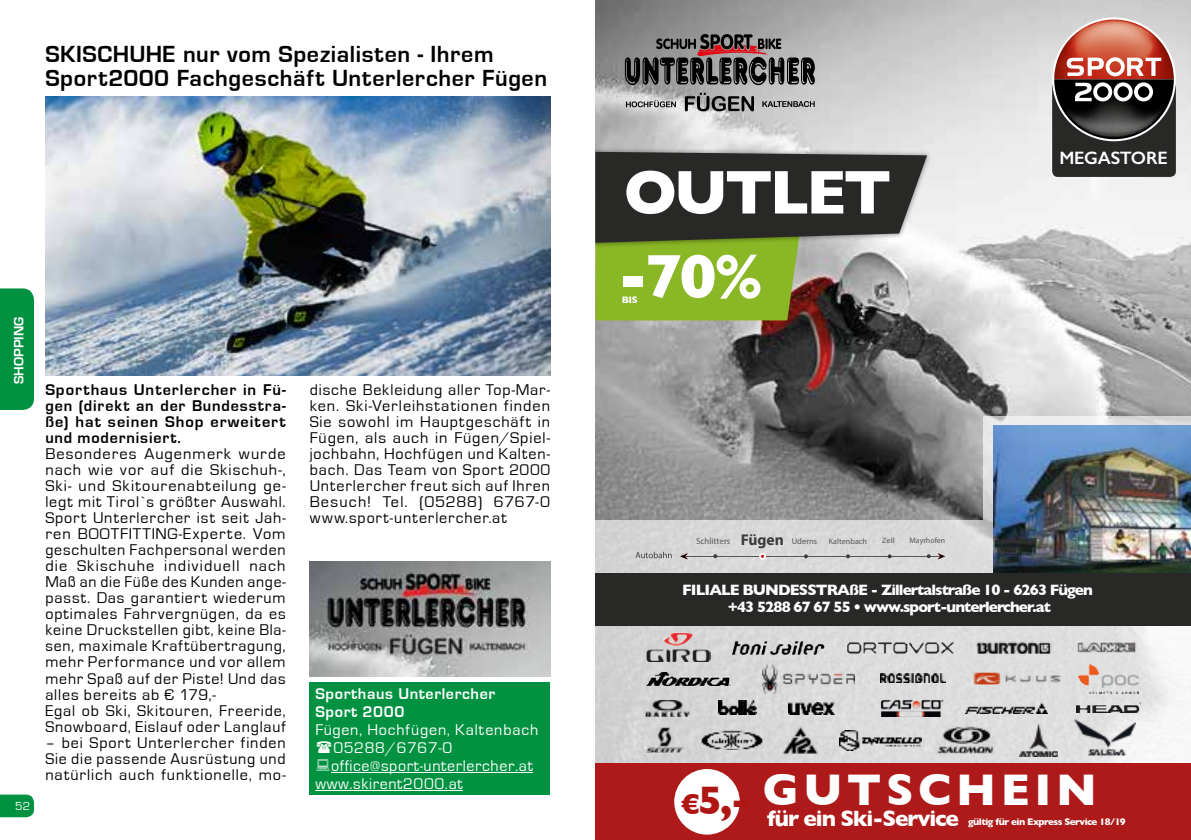
<style>
.page{position:relative;width:1191px;height:840px;background:#fff}
.page>*{position:absolute;margin:0;border:0;box-sizing:border-box;transform-origin:0 0}
.t1{font:700 62.4px/84px "Gill Sans";letter-spacing:-.05em;color:#fff}
.t2{font:700 45.2px "Gill Sans";letter-spacing:.1em;color:#fff}
.t3{font:700 40.6px "Gill Sans";color:#ae1613}
.t4{font:700 24px/24px "Eurostile";letter-spacing:.025em;color:#000}
.t5{font:700 22.6px "Gill Sans";letter-spacing:-.05em;color:#fff}
.t6{font:600 18px "Gill Sans";letter-spacing:-.01em;color:#fff}
.t7{font:16px/16px "Eurostile";letter-spacing:.055em;color:#000;text-align:justify}
.t8{font:700 16px/16px "Eurostile";letter-spacing:.055em;color:#000;text-align:justify}
.t9{font:16px "Eurostile";letter-spacing:.04em;color:#fff}
.t10{font:700 16px/18px "Eurostile";letter-spacing:.04em;color:#fff}
.t11{font:700 15.4px/17.2px "Gill Sans";letter-spacing:-.06em;color:#fff;text-align:center}
.t12{font:700 14px "Eurostile";letter-spacing:.005em;color:#fff}
.t13{font:12px "Eurostile";color:#fff}
.t14{font:700 9.8px "Gill Sans";letter-spacing:-.05em;color:#fff}
.t15{font:700 9.6px "Gill Sans";color:#fff}
.t16{font:9px "Myriad Pro";color:#575756}
.t17{font:8.2px "Myriad Pro";color:#575756}
.t18{font:8px "Myriad Pro";color:#575756}
.t19{font:7.8px "Myriad Pro";color:#575756;scale:1.09 1}
.s1{font-weight:700;font-size:15.6px;color:#3c3c3b}
.s2{font-size:8.6px}
.s3{font-size:29.2px}
</style>
<div class="page">
<div style="left:0;top:288px;width:34px;height:122px;background:#009240"></div>
<svg style="left:0;top:794px;width:34px;height:22px"></svg>
<img style="left:45px;top:96px;width:505px;height:279px">
<img style="left:595px;top:0;width:596px;height:520px">
<svg style="left:595px;top:625px;width:596px;height:138px;background:#d7d7d7"></svg>
<div style="left:595px;top:520px;width:398px;height:62px;background:#d8d8d8"></div>
<svg style="left:983px;top:416px;width:208px;height:104px;background:#e2e2e2"></svg>
<img style="left:993px;top:425px;width:198px;height:147px">
<div style="left:595px;top:145px;width:337px;height:106px;background:#000;opacity:.45"></div>
<svg style="left:595px;top:152px;width:332px;height:168px;background:#616c42"></svg>
<div style="left:595px;top:763px;width:596px;height:76px;background:#ae1919"></div>
<div style="left:595px;top:572px;width:596px;height:53px;background:#282827"></div>
<div style="left:674px;top:768px;width:66px;height:66px;background:#fff;border-radius:50%"></div>
<img style="left:935px;top:726px;width:60px;height:26px">
<img style="left:1075px;top:642px;width:62px;height:9px">
<img style="left:781px;top:726px;width:37px;height:26px">
<img style="left:839px;top:729px;width:82px;height:20px">
<img style="left:1076px;top:702px;width:64px;height:9px">
<img style="left:1019px;top:723px;width:38px;height:32px">
<img style="left:646px;top:671px;width:84px;height:13px">
<img style="left:880px;top:673px;width:65px;height:9px">
<img style="left:966px;top:702px;width:81px;height:11px">
<img style="left:633px;top:727px;width:63px;height:24px">
<img style="left:645px;top:632px;width:65px;height:29px">
<img style="left:699px;top:730px;width:65px;height:19px">
<img style="left:1078px;top:663px;width:60px;height:29px">
<img style="left:879px;top:698px;width:65px;height:18px">
<img style="left:788px;top:702px;width:46px;height:11px">
<img style="left:718px;top:700px;width:38px;height:14px">
<img style="left:643px;top:699px;width:48px;height:16px">
<img style="left:762px;top:663px;width:93px;height:29px">
<img style="left:846px;top:640px;width:108px;height:13px">
<img style="left:732px;top:639px;width:92px;height:15px">
<img style="left:966px;top:640px;width:93px;height:13px">
<img style="left:973px;top:672px;width:92px;height:12px">
<img style="left:1074px;top:718px;width:61px;height:36px">
<div style="left:1052px;top:82px;width:123px;height:95px;background:#282827;border-radius:6px"></div>
<svg style="left:1054px;top:19px;width:119px;height:120px"></svg>
<svg style="left:635px;top:551px;width:36px;height:7px"></svg>
<hr style="left:681px;top:555px;width:260px;height:1px;background:#575756">
<svg style="left:680px;top:553px;width:8px;height:6px"></svg>
<svg style="left:937px;top:553px;width:8px;height:6px"></svg>
<div style="left:759px;top:552px;width:7px;height:7px;border:2px solid #fdfcfb;border-radius:50%"></div>
<svg style="left:713px;top:554px;width:4px;height:4px"></svg>
<svg style="left:804px;top:554px;width:4px;height:4px"></svg>
<svg style="left:846px;top:554px;width:4px;height:4px"></svg>
<svg style="left:887px;top:554px;width:4px;height:4px"></svg>
<svg style="left:926px;top:554px;width:4px;height:4px"></svg>
<svg style="left:625px;top:34px;width:190px;height:51px;background:#635c5c"></svg>
<svg style="left:626px;top:100px;width:50px;height:7px"></svg>
<svg style="left:762px;top:101px;width:52px;height:6px"></svg>
<svg style="left:685px;top:93px;width:69px;height:18px"></svg>
<div style="left:310px;top:682px;width:240px;height:112px;background:#009240"></div>
<hr style="left:331px;top:771px;width:202px;height:1px;background:#fff">
<hr style="left:315px;top:789px;width:148px;height:1px;background:#fff">
<img style="left:310px;top:561px;width:240px;height:115px">
<h3 class="t4" style="left:45px;top:42px;width:503px">SKISCHUHE nur vom Spezialisten - Ihrem<br>Sport2000 Fachgeschäft Unterlercher Fügen</h3>
<p class="t12" style="left:11px;top:384px;width:69px;rotate:-90deg">SHOPPING</p>
<p class="t13" style="left:15px;top:799px;width:16px">52</p>
<p class="t8" style="left:45px;top:382px;width:242px">Sporthaus Unterlercher in Fü&shy;gen (direkt an der Bundesstra&shy;ße) hat seinen Shop erweitert und modernisiert.</p>
<p class="t7" style="left:45px;top:446px;width:242px;text-align:left">Besonderes Augenmerk wurde nach wie vor auf die Skischuh-,<br>Ski- und Skitourenabteilung ge&shy;legt mit Tirol`s größter Auswahl.<br>Sport Unterlercher ist seit Jah&shy;ren BOOTFITTING-Experte. Vom geschulten Fachpersonal werden die Skischuhe individuell nach<br>Maß an die Füße des Kunden ange&shy;passt. Das garantiert wiederum optimales Fahrvergnügen, da es keine Druckstellen gibt, keine Bla&shy;sen, maximale Kraftübertragung, mehr Performance und vor allem mehr Spaß auf der Piste! Und das alles bereits ab € 179,-<br>Egal ob Ski, Skitouren, Freeride,<br>Snowboard, Eislauf oder Langlauf</p>
<p class="t7" style="left:45px;top:734px;width:242px">– bei Sport Unterlercher finden Sie die passende Ausrüstung und natürlich auch funktionelle, mo-</p>
<p class="t7" style="left:310px;top:382px;width:242px">dische Bekleidung aller Top-Mar&shy;ken. Ski-Verleihstationen finden Sie sowohl im Hauptgeschäft in Fügen, als auch in Fügen/Spiel&shy;jochbahn, Hochfügen und Kalten&shy;bach. Das Team von Sport 2000<br>Unterlercher freut sich auf Ihren Besuch! Tel. (05288) 6767-0 www.sport-unterlercher.at</p>
<p class="t10" style="left:315px;top:684px;width:181px">Sporthaus Unterlercher<br>Sport 2000</p>
<p class="t9" style="left:315px;top:720px;width:224px">Fügen, Hochfügen, Kaltenbach</p>
<p class="t9" style="left:333px;top:738px;width:120px">05288/6767-0</p>
<p class="t9" style="left:331px;top:756px;width:203px">office@sport-unterlercher.at</p>
<p class="t9" style="left:315px;top:774px;width:149px">www.skirent2000.at</p>
<h1 class="t1" style="left:618px;top:149px;width:275px">OUTLET -70%</h1>
<p class="t15" style="left:621px;top:292px;width:18px">BIS</p>
<p class="t16" style="left:696px;top:535px;width:123px">Schlitters <span class="s1">Fügen</span> <span class="s2">Uderns</span></p>
<p class="t17" style="left:829px;top:535px;width:40px">Kaltenbach</p>
<p class="t19" style="left:882px;top:535px;width:13px">Zell</p>
<p class="t18" style="left:909px;top:535px;width:37px">Mayrhofen</p>
<p class="t6" style="left:1059px;top:147px;width:110px">MEGASTORE</p>
<p class="t11" style="left:682px;top:580px;width:412px">FILIALE BUNDESSTRAßE - Zillertalstraße 10 - 6263 Fügen +43 5288 67 67 55 • www.sport-unterlercher.at</p>
<h3 class="t3" style="left:681px;top:767px;width:70px"><span class="s3">€</span>5,-</h3>
<h2 class="t2" style="left:762px;top:753px;width:336px">GUTSCHEIN</h2>
<h3 class="t5" style="left:767px;top:800px;width:193px">für ein Ski-Service</h3>
<p class="t14" style="left:968px;top:813px;width:159px">gültig für ein Express Service 18/19</p>
</div>
